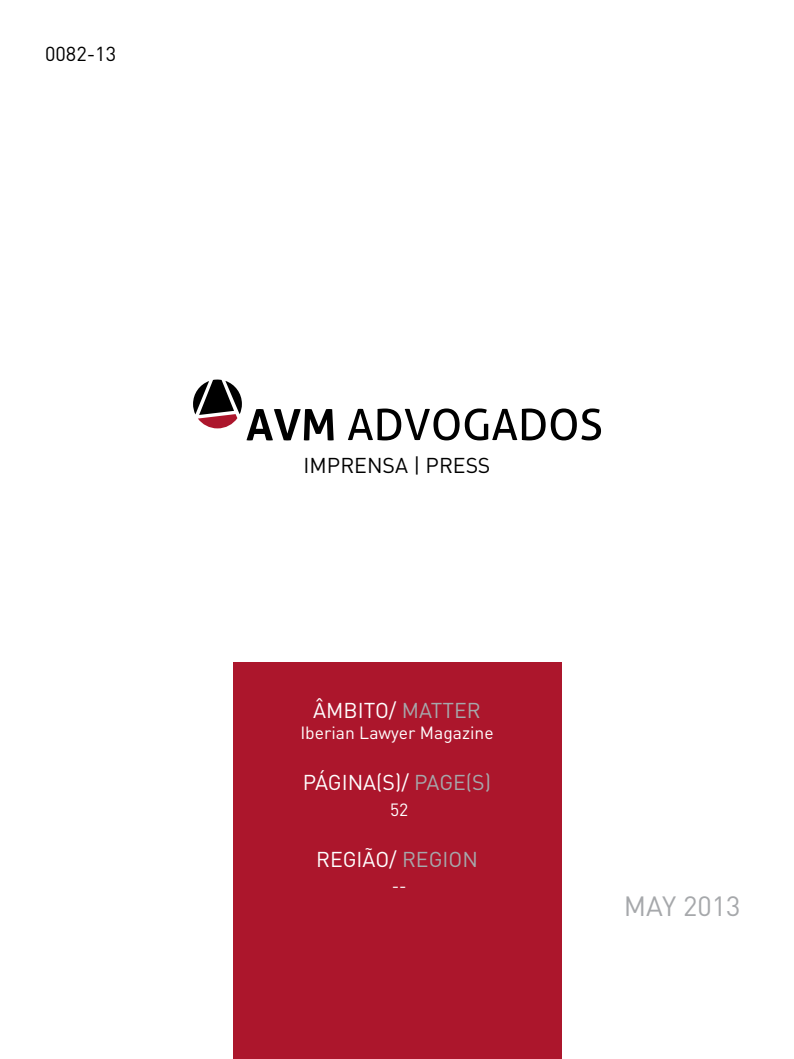
<style>
.page{position:relative;width:794px;height:1059px;background:#fff}
.page>*{position:absolute;margin:0;border:0;box-sizing:border-box;transform-origin:0 0}
.t1{font:27.5px "DIN";color:#a6a8ab}
.t2{font:21.25px "DIN";color:#fff}
.t3{font:21.25px "DIN";color:#000}
.t4{font:20px "DIN";color:#000}
.t5{font:17.5px "DIN";color:#fff}
.s1{color:#a6a8ab}
</style>
<div class="page">
<svg style="left:193px;top:379px;width:408px;height:61px"></svg>
<div style="left:232px;top:663px;width:329px;height:396px;background:#ac162c"></div>
<p class="t4" style="left:45px;top:42px;width:73px">0082-13</p>
<p class="t3" style="left:304px;top:452px;width:188px">IMPRENSA | PRESS</p>
<p class="t2" style="left:313px;top:697px;width:169px">ÂMBITO/ <span class="s1">MATTER</span></p>
<p class="t5" style="left:300px;top:722px;width:195px">Iberian Lawyer Magazine</p>
<p class="t2" style="left:303px;top:769px;width:190px">PÁGINA(S)/ <span class="s1">PAGE(S)</span></p>
<p class="t5" style="left:390px;top:798px;width:20px">52</p>
<p class="t2" style="left:316px;top:846px;width:163px">REGIÃO/ <span class="s1">REGION</span></p>
<p class="t5" style="left:392px;top:875px;width:16px">--</p>
<p class="t1" style="left:624px;top:889px;width:118px">MAY 2013</p>
</div>
